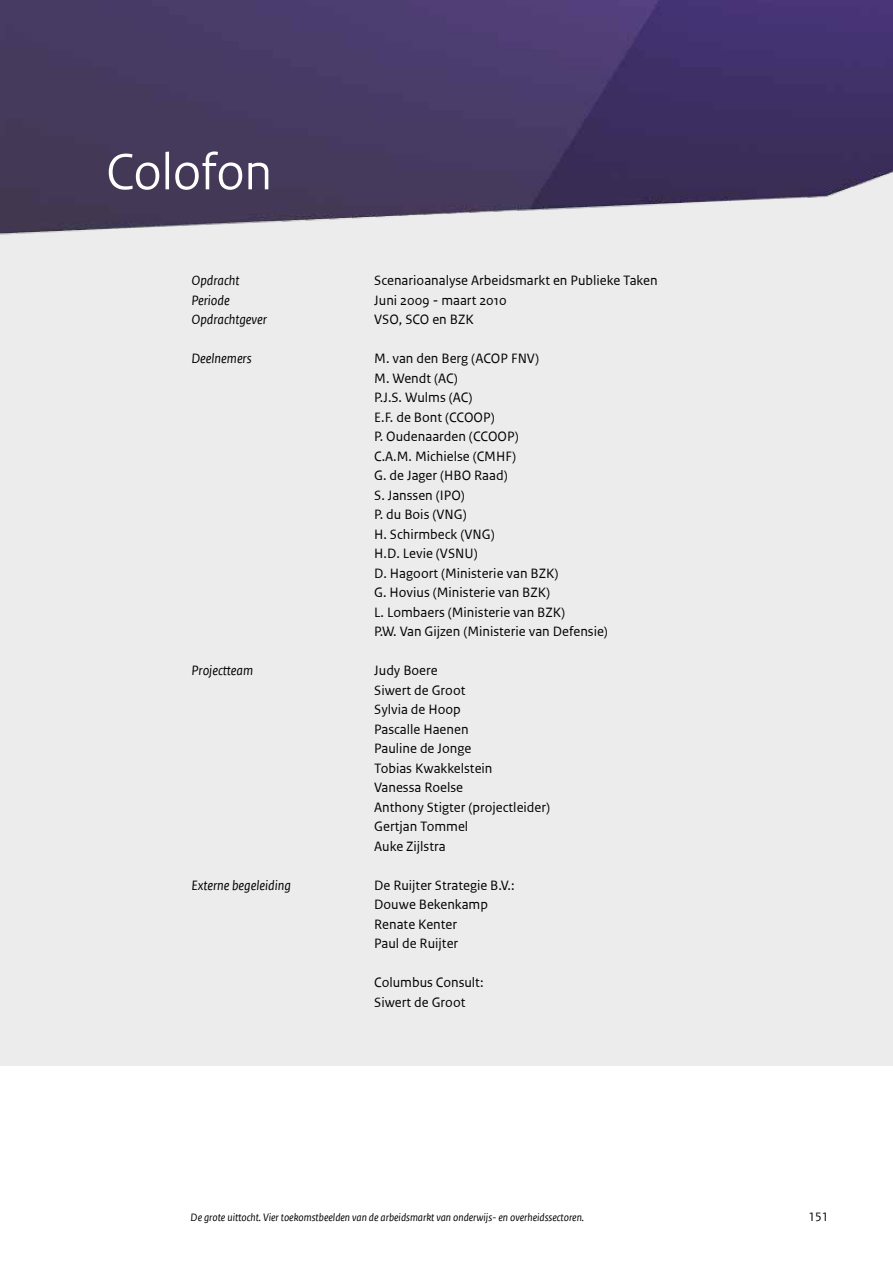
<style>
.page{position:relative;width:893px;height:1263px;background:#fff}
.page>*{position:absolute;margin:0;border:0;box-sizing:border-box;transform-origin:0 0}
.t1{font:54px "Rijksoverheid Sans Heading TT";color:#fff}
.t2{font:14.25px/19.5px "Rijksoverheid Sans Text TT";color:#000}
.t3{font:italic 14.25px "Rijksoverheid Sans Text TT";color:#000}
.t4{font:12.75px "Rijksoverheid Sans Text TT";color:#000}
.t5{font:italic 11.25px "Rijksoverheid Sans Text TT";color:#000}
</style>
<div class="page">
<div style="left:0;top:83px;width:893px;height:982px;background:#ececed"></div>
<img style="left:0;top:0;width:893px;height:235px">
<h1 class="t1" style="left:106px;top:141px;width:167px">Colofon</h1>
<p class="t3" style="left:191px;top:273px;width:50px">Opdracht</p>
<p class="t2" style="left:374px;top:271px;width:285px">Scenarioanalyse Arbeidsmarkt en Publieke Taken</p>
<p class="t3" style="left:191px;top:292px;width:40px">Periode</p>
<p class="t2" style="left:374px;top:291px;width:134px">Juni 2009 - maart 2010</p>
<p class="t3" style="left:191px;top:312px;width:77px">Opdrachtgever</p>
<p class="t2" style="left:374px;top:310px;width:101px">VSO, SCO en BZK</p>
<p class="t3" style="left:191px;top:351px;width:62px">Deelnemers</p>
<p class="t2" style="left:374px;top:349px;width:235px">M. van den Berg (ACOP FNV)<br>M. Wendt (AC)<br>P.J.S. Wulms (AC)<br>E.F. de Bont (CCOOP)<br>P. Oudenaarden (CCOOP)<br>C.A.M. Michielse (CMHF)<br>G. de Jager (HBO Raad)<br>S. Janssen (IPO)<br>P. du Bois (VNG)<br>H. Schirmbeck (VNG)<br>H.D. Levie (VSNU)<br>D. Hagoort (Ministerie van BZK)<br>G. Hovius (Ministerie van BZK)<br>L. Lombaers (Ministerie van BZK)<br>P.W. Van Gijzen (Ministerie van Defensie)</p>
<p class="t3" style="left:191px;top:663px;width:63px">Projectteam</p>
<p class="t2" style="left:374px;top:661px;width:177px">Judy Boere<br>Siwert de Groot<br>Sylvia de Hoop<br>Pascalle Haenen<br>Pauline de Jonge<br>Tobias Kwakkelstein<br>Vanessa Roelse<br>Anthony Stigter (projectleider)<br>Gertjan Tommel<br>Auke Zijlstra</p>
<p class="t3" style="left:191px;top:877px;width:101px">Externe begeleiding</p>
<p class="t2" style="left:374px;top:876px;width:142px">De Ruijter Strategie B.V.:<br>Douwe Bekenkamp<br>Renate Kenter<br>Paul de Ruijter</p>
<p class="t2" style="left:374px;top:973px;width:111px">Columbus Consult:<br>Siwert de Groot</p>
<p class="t5" style="left:191px;top:1211px;width:395px">De grote uittocht. Vier toekomstbeelden van de arbeidsmarkt van onderwijs- en overheidssectoren.</p>
<p class="t4" style="left:808px;top:1210px;width:22px">151</p>
</div>
